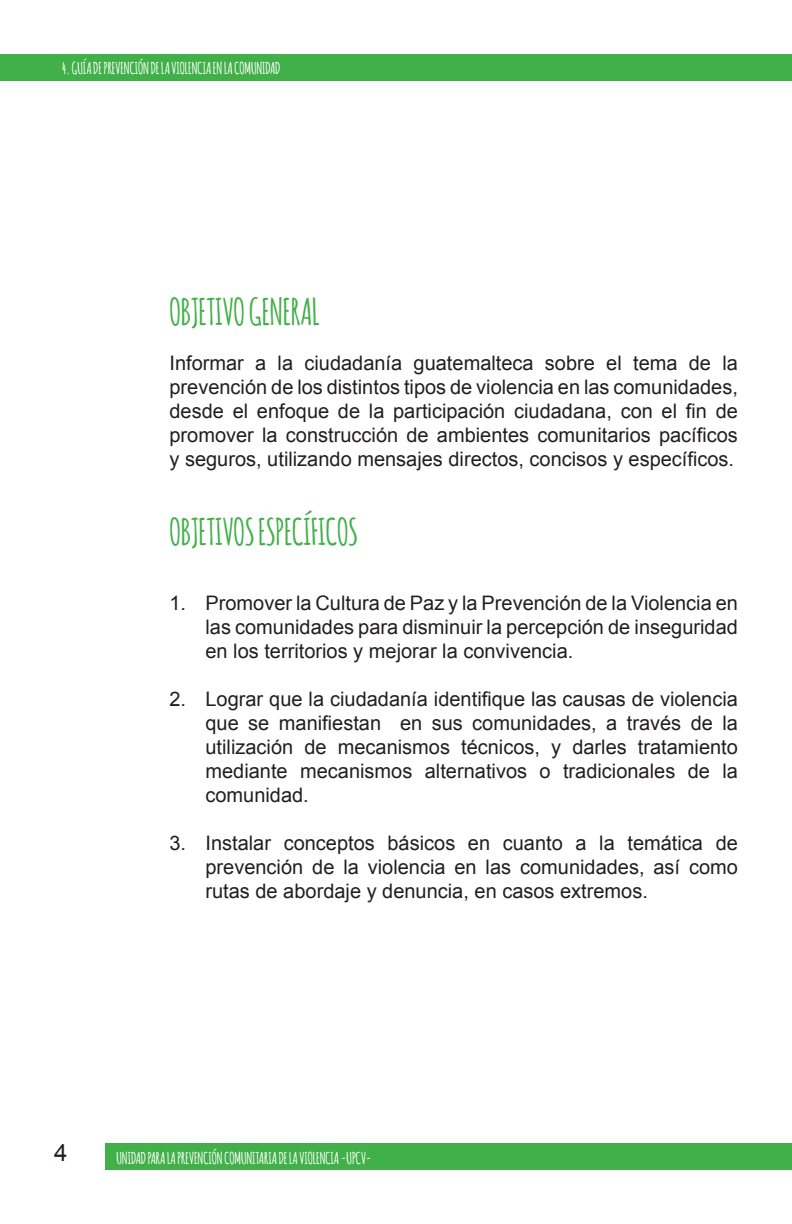
<style>
.page{position:relative;width:792px;height:1224px;background:#fff}
.page>*{position:absolute;margin:0;border:0;box-sizing:border-box;transform-origin:0 0}
.t1{font:700 36px "Amatic";color:#41b049}
.t2{font:24px "Arial";color:#231f20}
.t3{font:20px/24px "Arial";color:#231f20;text-align:justify}
.t4{font:700 16px "Amatic";color:#fff}
</style>
<div class="page">
<div style="left:106px;top:1144px;width:686px;height:26px;background:#41b049"></div>
<div style="left:0;top:54px;width:792px;height:26px;background:#41b049"></div>
<p class="t4" style="left:62px;top:57px;width:220px">4. GUÍA DE PREVENCIÓN DE LA VIOLENCIA EN LA COMUNIDAD</p>
<p class="t1" style="left:170px;top:286px;width:152px">OBJETIVO GENERAL</p>
<p class="t3" style="left:170px;top:351px;width:570px">Informar a la ciudadanía guatemalteca sobre el tema de la prevención de los distintos tipos de violencia en las comunidades, desde el enfoque de la participación ciudadana, con el fin de promover la construcción de ambientes comunitarios pacíficos y seguros, utilizando mensajes directos, concisos y específicos.</p>
<p class="t1" style="left:170px;top:506px;width:190px">OBJETIVOS ESPECÍFICOS</p>
<p class="t3" style="left:206px;top:591px;width:534px;text-indent:-36px">1. Promover la Cultura de Paz y la Prevención de la Violencia en las comunidades para disminuir la percepción de inseguridad en los territorios y mejorar la convivencia.</p>
<p class="t3" style="left:206px;top:687px;width:534px;text-indent:-36px">2. Lograr que la ciudadanía identifique las causas de violencia que se manifiestan en sus comunidades, a través de la utilización de mecanismos técnicos, y darles tratamiento mediante mecanismos alternativos o tradicionales de la comunidad.</p>
<p class="t3" style="left:206px;top:831px;width:534px;text-indent:-36px">3. Instalar conceptos básicos en cuanto a la temática de prevención de la violencia en las comunidades, así como rutas de abordaje y denuncia, en casos extremos.</p>
<p class="t2" style="left:54px;top:1137px;width:15px">4</p>
<p class="t4" style="left:117px;top:1147px;width:257px">UNIDAD PARA LA PREVENCIÓN COMUNITARIA DE LA VIOLENCIA -UPCV-</p>
</div>
